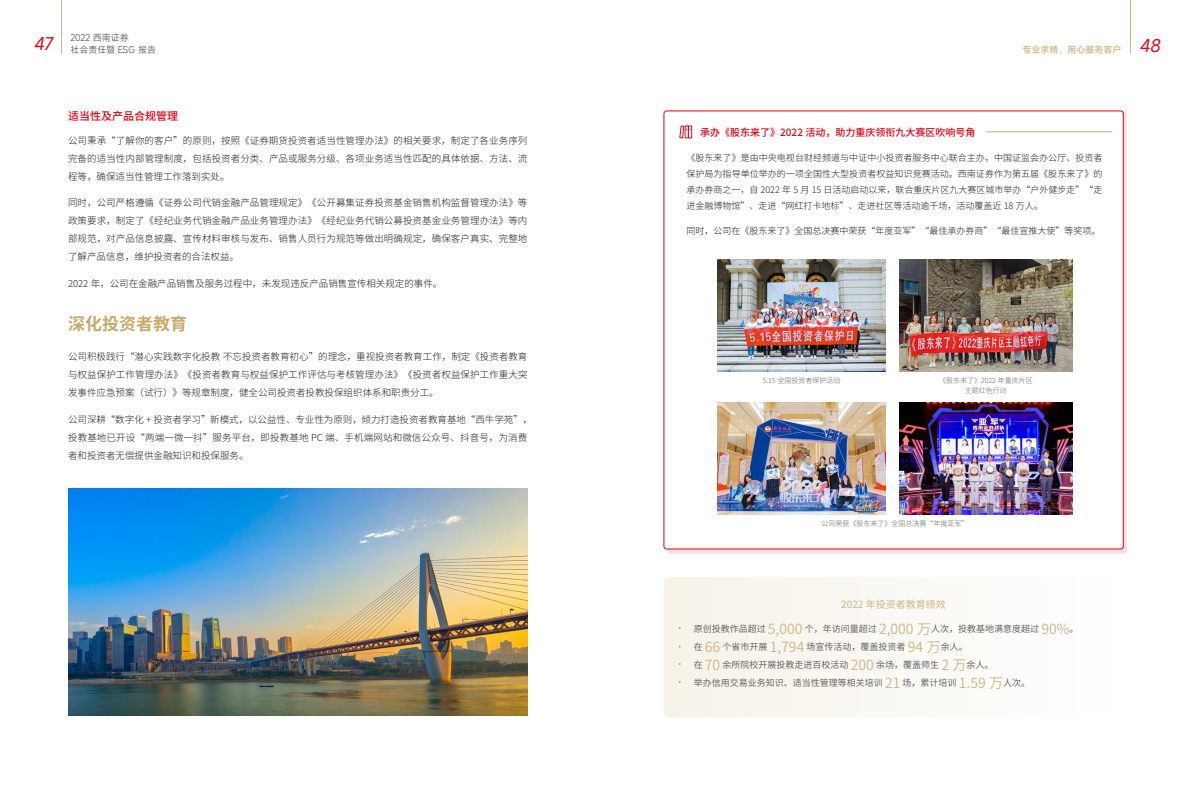
<style>
.page{position:relative;width:1191px;height:808px;background:#fff}
.page>*{position:absolute;margin:0;border:0;box-sizing:border-box;transform-origin:0 0}
.t1{font:700 17px "Source Han Sans CN";color:#c7aa6a}
.t2{font:500 11px "Source Han Sans CN";color:#e60012}
.t3{font:500 10px "Source Han Sans CN";color:#e60012}
.t4{font:10px "Source Han Sans CN";color:#ccb786}
.t5{font:300 9.5px/18px "Source Han Sans CN";color:#1f1e1d;text-align:justify}
.t6{font:300 9px/16px "Source Han Sans CN";color:#1f1e1d;text-align:justify}
.t7{font:9px/18px "Source Han Sans CN";color:#595757}
.t8{font:300 9px/12px "Mi Sans";color:#3e3a39}
.t9{font:500 9px "Mi Sans";color:#ccb786}
.t10{font:300 7px/10px "Source Han Sans CN";color:#686767;text-align:center}
.s1{font-weight:400;font-style:italic;font-size:17px;color:#e60012}
.s2{font-size:14px;color:#ccb786}
</style>
<div class="page">
<hr style="left:1130px;top:0;width:1px;height:54px;background:#ccb786">
<hr style="left:61px;top:0;width:1px;height:54px;background:#ccb786">
<div style="left:663px;top:577px;width:460px;height:140px;background:#faf8f3;border-radius:6px"></div>
<div style="left:688px;top:126px;width:4px;height:12px;border:1px solid #d0121b"></div>
<svg style="left:679px;top:125px;width:11px;height:14px"></svg>
<hr style="left:986px;top:132px;width:126px;height:1px;background:#c7aa6a">
<img style="left:717px;top:260px;width:168px;height:111px">
<img style="left:899px;top:260px;width:173px;height:111px">
<img style="left:899px;top:402px;width:173px;height:112px">
<img style="left:717px;top:402px;width:168px;height:112px">
<img style="left:68px;top:488px;width:459px;height:228px">
<p class="t8" style="left:34px;top:31px;width:124px;text-indent:37px">2022 西南证券<br><sup>47</sup> 社会责任暨 ESG 报告</p>
<p class="t2" style="left:68px;top:110px;width:111px">适当性及产品合规管理</p>
<p class="t5" style="left:68px;top:131px;width:461px">公司秉承“了解你的客户”的原则，按照《证券期货投资者适当性管理办法》的相关要求，制定了各业务序列完备的适当性内部管理制度，包括投资者分类、产品或服务分级、各项业务适当性匹配的具体依据、方法、流程等，确保适当性管理工作落到实处。</p>
<p class="t5" style="left:68px;top:194px;width:461px">同时，公司严格遵循《证券公司代销金融产品管理规定》《公开募集证券投资基金销售机构监督管理办法》等政策要求，制定了《经纪业务代销金融产品业务管理办法》《经纪业务代销公募投资基金业务管理办法》等内部规范，对产品信息披露、宣传材料审核与发布、销售人员行为规范等做出明确规定，确保客户真实、完整地了解产品信息，维护投资者的合法权益。</p>
<p class="t5" style="left:68px;top:274px;width:376px">2022 年，公司在金融产品销售及服务过程中，未发现违反产品销售宣传相关规定的事件。</p>
<h1 class="t1" style="left:68px;top:314px;width:120px">深化投资者教育</h1>
<p class="t5" style="left:68px;top:348px;width:461px">公司积极践行“潜心实践数字化投教不忘投资者教育初心”的理念，重视投资者教育工作，制定《投资者教育与权益保护工作管理办法》《投资者教育与权益保护工作评估与考核管理办法》《投资者权益保护工作重大突发事件应急预案（试行）》等规章制度，健全公司投资者投教投保组织体系和职责分工。</p>
<p class="t5" style="left:68px;top:410px;width:465px;text-align:left">公司深耕“数字化 + 投资者学习”新模式，以公益性、专业性为原则，倾力打造投资者教育基地“西牛学苑”，投教基地已开设“两端一微一抖”服务平台，即投教基地 PC 端、手机端网站和微信公众号、抖音号，为消费者和投资者无偿提供金融知识和投保服务。</p>
<p class="t9" style="left:1022px;top:43px;width:143px">专业求精，用心服务客户 <span class="s1">48</span></p>
<p class="t3" style="left:700px;top:126px;width:277px">承办《股东来了》2022 活动，助力重庆领衔九大赛区吹响号角</p>
<p class="t6" style="left:686px;top:150px;width:417px">《股东来了》是由中央电视台财经频道与中证中小投资者服务中心联合主办，中国证监会办公厅、投资者保护局为指导单位举办的一项全国性大型投资者权益知识竞赛活动。西南证券作为第五届《股东来了》的承办券商之一，自 2022 年 5 月 15 日活动启动以来，联合重庆片区九大赛区城市举办“户外健步走”“走进金融博物馆”、走进“网红打卡地标”、走进社区等活动逾千场，活动覆盖近 18 万人。</p>
<p class="t6" style="left:686px;top:223px;width:415px">同时，公司在《股东来了》全国总决赛中荣获“年度亚军”“最佳承办券商”“最佳宣推大使”等奖项。</p>
<p class="t10" style="left:762px;top:376px;width:79px">5.15 全国投资者保护活动</p>
<p class="t10" style="left:939px;top:376px;width:95px">《股东来了》2022 年重庆片区主题红色行动</p>
<p class="t10" style="left:821px;top:519px;width:148px">公司荣获《股东来了》全国总决赛“年度亚军”</p>
<p class="t4" style="left:841px;top:599px;width:106px">2022 年投资者教育绩效</p>
<p class="t7" style="left:693px;top:619px;width:386px">原创投教作品超过 <span class="s2">5,000</span> 个，年访问量超过 <span class="s2">2,000 万</span>人次，投教基地满意度超过 <span class="s2">90%</span>。在 <span class="s2">66</span> 个省市开展 <span class="s2">1,794</span> 场宣传活动，覆盖投资者 <span class="s2">94 万</span>余人。<br>在 <span class="s2">70</span> 余所院校开展投教走进百校活动 <span class="s2">200</span> 余场，覆盖师生 <span class="s2">2 万</span>余人。<br>举办信用交易业务知识、适当性管理等相关培训 <span class="s2">21</span> 场，累计培训 <span class="s2">1.59 万</span>人次。</p>
</div>
